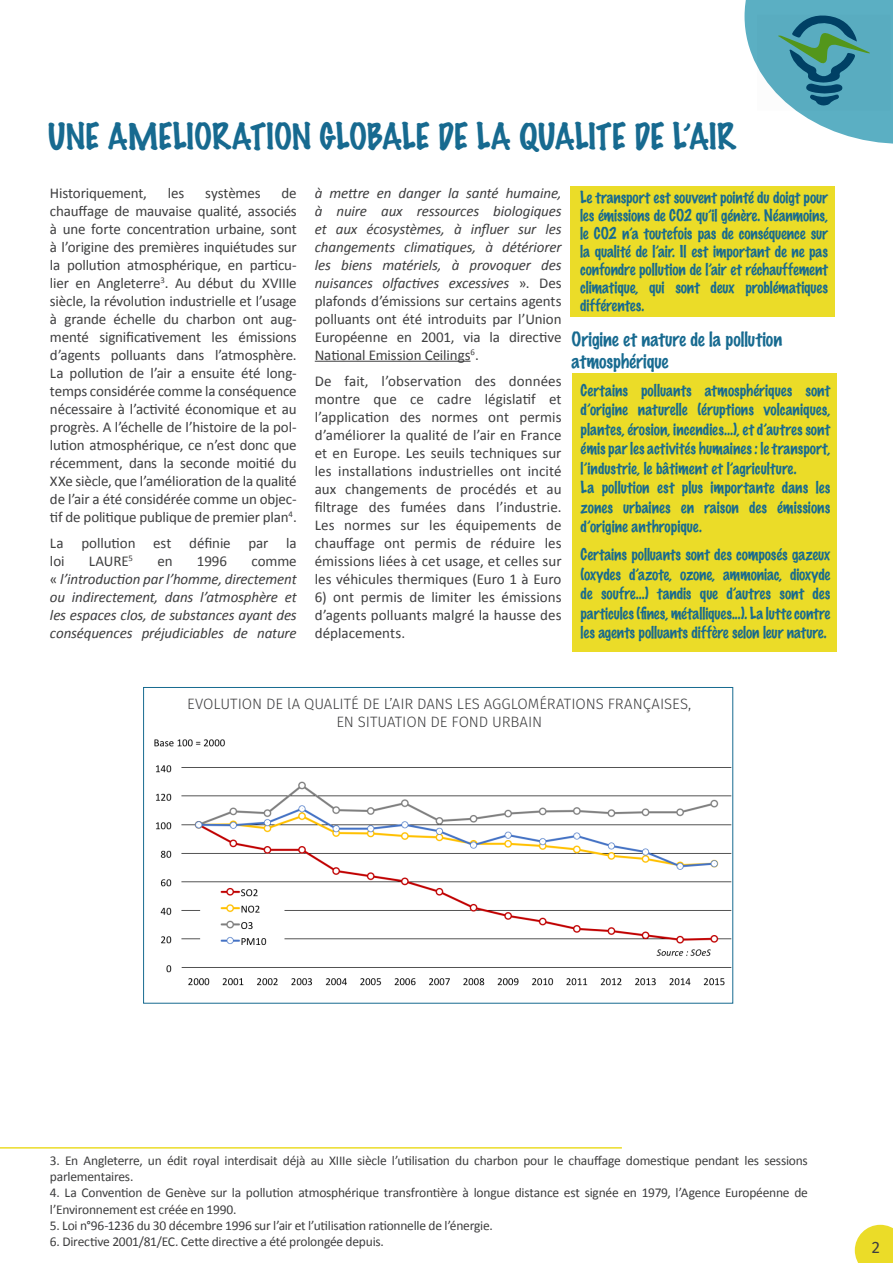
<style>
.page{position:relative;width:893px;height:1263px;background:#fff}
.page>*{position:absolute;margin:0;border:0;box-sizing:border-box;transform-origin:0 0}
.t1{font:100 33px "Marker Felt";letter-spacing:-.005em;color:#176a90}
.Fotolia_B{font:100 18px/21.6px "Marker Felt";color:#176a90}
.Fotolia_B-2{font:16.5px "Fira Sans";color:#3e3e3f}
.Fotolia_B-3{font:15px/18px "Calibri";letter-spacing:-.005em;color:#3e3e3f;text-align:justify}
.Fotolia_B-4{font:100 15px/19.5px "Marker Felt";color:#176a90;text-align:justify}
.Fotolia_B-5{font:italic 15px/18px "Calibri";letter-spacing:-.01em;color:#3e3e3f;text-align:justify}
.Fotolia_B-6{font:300 15px/18px "Fira Sans";letter-spacing:-.01em;color:#3e3e3f;text-align:center}
.Fotolia_B-7{font:13.5px/16.2px "Calibri";letter-spacing:-.02em;color:#3e3e3f}
.s1{font-style:normal}
</style>
<div class="page">
<svg style="left:855px;top:1225px;width:38px;height:38px"></svg>
<svg style="left:744px;top:0;width:149px;height:144px"></svg>
<div style="left:571px;top:186px;width:264px;height:131px;background:#ebdc28"></div>
<div style="left:48px;top:122px;width:722px;height:43px;background:#fff"></div>
<hr style="left:315px;top:361px;width:155px;height:1px;background:#3e3e3f">
<div style="left:572px;top:373px;width:264px;height:278px;background:#ebdc28"></div>
<hr style="left:0;top:1147px;width:622px;height:1px;background:#ebdc28">
<img style="left:154px;top:739px;width:577px;height:247px">
<p class="t1" style="left:48px;top:110px;width:689px">UNE AMELIORATION GLOBALE DE LA QUALITE DE L’AIR</p>
<p class="Fotolia_B-3" style="left:50px;top:184px;width:98px">Historiquement,</p>
<p class="Fotolia_B-3" style="left:168px;top:184px;width:18px">les</p>
<p class="Fotolia_B-3" style="left:205px;top:184px;width:57px">systèmes</p>
<p class="Fotolia_B-5" style="left:315px;top:183px;width:248px">à mettre en danger la santé humaine, à nuire aux ressources biologiques et aux écosystèmes, à influer sur les changements climatiques, à détériorer les biens matériels, à provoquer des nuisances olfactives excessives <span class="s1">». Des plafonds d’émissions sur certains agents polluants ont été introduits par l’Union Européenne en 2001, via la directive National Emission Ceilings</span><sup>6</sup><span class="s1">.</span></p>
<p class="Fotolia_B-3" style="left:315px;top:372px;width:248px">De fait, l’observation des données montre que ce cadre législatif et l’application des normes ont permis d’améliorer la qualité de l’air en France et en Europe. Les seuils techniques sur les installations industrielles ont incité aux changements de procédés et au filtrage des fumées dans l’industrie.<br>Les normes sur les équipements de chauffage ont permis de réduire les émissions liées à cet usage, et celles sur les véhicules thermiques (Euro 1 à Euro</p>
<p class="Fotolia_B-3" style="left:315px;top:588px;width:248px">6) ont permis de limiter les émissions d’agents polluants malgré la hausse des déplacements.</p>
<p class="Fotolia_B-3" style="left:50px;top:184px;width:248px;text-indent:232px">de chauffage de mauvaise qualité, associés à une forte concentration urbaine, sont à l’origine des premières inquiétudes sur la pollution atmosphérique, en particu&shy;lier en Angleterre<sup>3</sup>. Au début du XVIIIe siècle, la révolution industrielle et l’usage à grande échelle du charbon ont aug&shy;menté significativement les émissions d’agents polluants dans l’atmosphère.<br>La pollution de l’air a ensuite été long&shy;temps considérée comme la conséquence nécessaire à l’activité économique et au progrès. A l’échelle de l’histoire de la pol&shy;lution atmosphérique, ce n’est donc que récemment, dans la seconde moitié du XXe siècle, que l’amélioration de la qualité de l’air a été considérée comme un objec&shy;tif de politique publique de premier plan<sup>4</sup>.</p>
<p class="Fotolia_B-3" style="left:50px;top:534px;width:248px">La pollution est définie par la loi</p>
<p class="Fotolia_B-4" style="left:580px;top:188px;width:249px;line-height:18px">Le transport est souvent pointé du doigt pour les émissions de CO2 qu’il génère. Néanmoins, le CO2 n’a toutefois pas de conséquence sur la qualité de l’air. Il est important de ne pas confondre pollution de l’air et réchauffement climatique, qui sont deux problématiques différentes.</p>
<p class="Fotolia_B" style="left:572px;top:328px;width:212px">Origine et nature de la pollution atmosphérique</p>
<p class="Fotolia_B-4" style="left:581px;top:380px;width:251px">Certains polluants atmosphériques sont d’origine naturelle (éruptions volcaniques, plantes, érosion, incendies…), et d’autres sont émis par les activités humaines : le transport, l’industrie, le bâtiment et l’agriculture.</p>
<p class="Fotolia_B-4" style="left:581px;top:477px;width:251px">La pollution est plus importante dans les zones urbaines en raison des émissions d’origine anthropique.</p>
<p class="Fotolia_B-4" style="left:581px;top:544px;width:251px">Certains polluants sont des composés gazeux (oxydes d’azote, ozone, ammoniac, dioxyde de soufre…) tandis que d’autres sont des particules (fines, métalliques...). La lutte contre les agents polluants diffère selon leur nature.</p>
<p class="Fotolia_B-3" style="left:89px;top:552px;width:46px">LAURE<sup>5</sup></p>
<p class="Fotolia_B-3" style="left:157px;top:552px;width:17px">en</p>
<p class="Fotolia_B-3" style="left:197px;top:552px;width:32px">1996</p>
<p class="Fotolia_B-5" style="left:50px;top:551px;width:248px;text-indent:201px"><span class="s1">comme «</span> l’introduction par l’homme, directement ou indirectement, dans l’atmosphère et les espaces clos, de substances ayant des conséquences préjudiciables de nature</p>
<p class="Fotolia_B-6" style="left:187px;top:694px;width:506px">EVOLUTION DE lA QUALITÉ DE L’AIR DANS LES AGGLOMÉRATIONS FRANÇAISES,<br>EN SITUATION DE FOND URBAIN</p>
<p class="Fotolia_B-7" style="left:50px;top:1152px;width:759px">3. En Angleterre, un édit royal interdisait déjà au XIIIe siècle l’utilisation du charbon pour le chauffage domestique pendant les sessions parlementaires.</p>
<p class="Fotolia_B-7" style="left:50px;top:1185px;width:759px">4. La Convention de Genève sur la pollution atmosphérique transfrontière à longue distance est signée en 1979, l’Agence Européenne de l’Environnement est créée en 1990.</p>
<p class="Fotolia_B-7" style="left:50px;top:1217px;width:444px">5. Loi n°96-1236 du 30 décembre 1996 sur l’air et l’utilisation rationnelle de l’énergie.</p>
<p class="Fotolia_B-7" style="left:50px;top:1233px;width:335px">6. Directive 2001/81/EC. Cette directive a été prolongée depuis.</p>
<p class="Fotolia_B-2" style="left:872px;top:1235px;width:10px">2</p>
</div>
